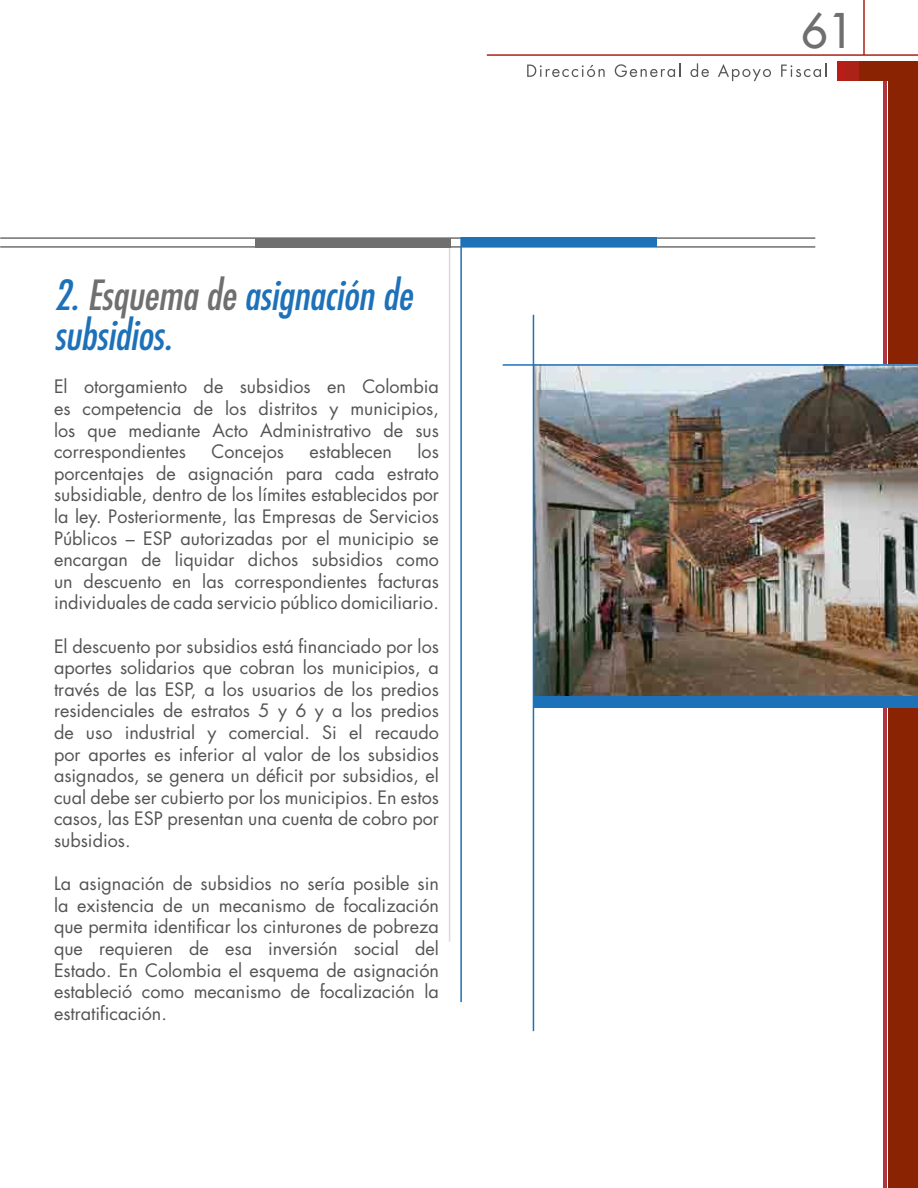
<style>
.page{position:relative;width:918px;height:1188px;background:#fff}
.page>*{position:absolute;margin:0;border:0;box-sizing:border-box;transform-origin:0 0}
.t1{font:500 46.5px "Futura Std";color:#706f6f}
.t2{font:italic condensed 40.5px/40.5px "Futura Std";color:#1d71b8}
.t3{font:18px/21.6px "Futura Std";color:#555454;text-align:justify}
.s1{color:#706f6f}
</style>
<div class="page">
<svg style="left:527px;top:65px;width:78px;height:12px"></svg>
<svg style="left:615px;top:63px;width:65px;height:14px"></svg>
<svg style="left:690px;top:63px;width:19px;height:14px"></svg>
<svg style="left:718px;top:64px;width:53px;height:17px"></svg>
<svg style="left:781px;top:63px;width:45px;height:14px"></svg>
<div style="left:888px;top:71px;width:30px;height:1117px;background:#892301"></div>
<hr style="left:883px;top:74px;width:3px;height:1114px;background:#b33342">
<div style="left:855px;top:61px;width:63px;height:20px;background:#892301"></div>
<div style="left:839px;top:61px;width:20px;height:20px;background:#ac2217"></div>
<div style="left:837px;top:61px;width:8px;height:20px;background:#ba1c18"></div>
<hr style="left:487px;top:54px;width:431px;height:2px;background:#ac2217">
<hr style="left:863px;top:0;width:2px;height:55px;background:#ac2217">
<hr style="left:449px;top:239px;width:1px;height:703px;background:#dadada">
<hr style="left:0;top:237px;width:815px;height:2px;background:#706f6f">
<hr style="left:0;top:246px;width:815px;height:2px;background:#706f6f">
<div style="left:255px;top:238px;width:195px;height:10px;background:#706f6f"></div>
<hr style="left:460px;top:237px;width:2px;height:765px;background:#1d71b8">
<div style="left:461px;top:237px;width:195px;height:10px;background:#1d71b8"></div>
<img style="left:534px;top:366px;width:384px;height:330px">
<div style="left:534px;top:696px;width:384px;height:11px;background:#1d71b8"></div>
<hr style="left:503px;top:364px;width:415px;height:2px;background:#1d71b8">
<hr style="left:533px;top:315px;width:1px;height:716px;background:#1d71b8">
<h2 class="t2" style="left:54px;top:276px;width:360px">2. <span class="s1">Esquema de</span> asignación de subsidios.</h2>
<p class="t3" style="left:54px;top:376px;width:386px">El otorgamiento de subsidios en Colombia es competencia de los distritos y municipios, los que mediante Acto Administrativo de sus correspondientes</p>
<p class="t3" style="left:54px;top:441px;width:386px;text-indent:364px">los porcentajes de asignación para cada estrato subsidiable, dentro de los límites establecidos por la ley. Posteriormente, las Empresas de Servicios Públicos – ESP autorizadas por el municipio se encargan de liquidar dichos subsidios como un descuento en las correspondientes facturas individuales de cada servicio público domiciliario.</p>
<p class="t3" style="left:54px;top:635px;width:387px">El descuento por subsidios está financiado por los aportes solidarios que cobran los municipios, a través de las ESP, a los usuarios de los predios residenciales de estratos 5 y 6 y a los predios de uso industrial y comercial. Si el recaudo por aportes es inferior al valor de los subsidios asignados, se genera un déficit por subsidios, el cual debe ser cubierto por los municipios. En estos casos, las ESP presentan una cuenta de cobro por subsidios.</p>
<p class="t3" style="left:54px;top:873px;width:386px">La asignación de subsidios no sería posible sin la existencia de un mecanismo de focalización que permita identificar los cinturones de pobreza que requieren de esa inversión social del Estado. En Colombia el esquema de asignación estableció como mecanismo de focalización la estratificación.</p>
<p class="t3" style="left:212px;top:441px;width:74px">Concejos</p>
<p class="t3" style="left:310px;top:441px;width:84px">establecen</p>
<h1 class="t1" style="left:801px;top:2px;width:55px">61</h1>
</div>
